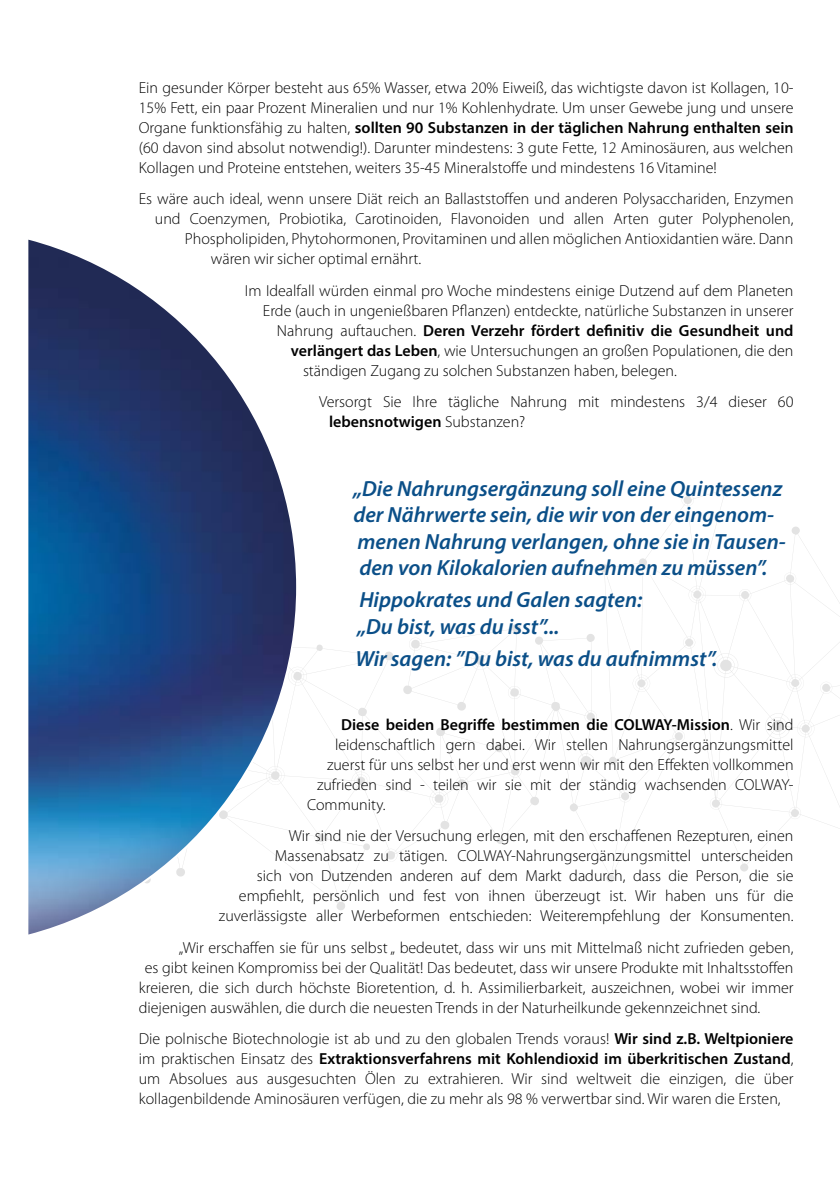
<style>
.page{position:relative;width:840px;height:1191px;background:#fff}
.page>*{position:absolute;margin:0;border:0;box-sizing:border-box;transform-origin:0 0}
.t1{font:italic 600 22px/26.4px "Myriad Pro";color:#0b4f88}
.t2{font:300 16px/20px "Myriad Pro";color:#000;text-align:justify}
.t3{font:600 16px "Myriad Pro";color:#000}
.s1{font-weight:600}
.s2{font-weight:300}
</style>
<div class="page">
<svg style="left:297px;top:485px;width:427px;height:307px"></svg>
<img style="left:28px;top:240px;width:268px;height:694px">
<p class="t2" style="left:139px;top:77px;width:656px">Ein gesunder Körper besteht aus 65% Wasser, etwa 20% Eiweiß, das wichtigste davon ist Kollagen, 10- 15% Fett, ein paar Prozent Mineralien und nur 1% Kohlenhydrate. Um unser Gewebe jung und unsere Organe funktionsfähig zu halten, <span class="s1">sollten 90 Substanzen in der täglichen Nahrung enthalten sein </span>(60 davon sind absolut notwendig!). Darunter mindestens: 3 gute Fette, 12 Aminosäuren, aus welchen Kollagen und Proteine entstehen, weiters 35-45 Mineralstoffe und mindestens 16 Vitamine!</p>
<p class="t2" style="left:139px;top:189px;width:656px">Es wäre auch ideal, wenn unsere Diät reich an Ballaststoffen und anderen Polysacchariden, Enzymen</p>
<p class="t2" style="left:155px;top:209px;width:640px">und Coenzymen, Probiotika, Carotinoiden, Flavonoiden und allen Arten guter Polyphenolen,</p>
<p class="t2" style="left:185px;top:229px;width:609px">Phospholipiden, Phytohormonen, Provitaminen und allen möglichen Antioxidantien wäre. Dann</p>
<p class="t2" style="left:211px;top:249px;width:212px">wären wir sicher optimal ernährt.</p>
<p class="t2" style="left:245px;top:280px;width:549px">Im Idealfall würden einmal pro Woche mindestens einige Dutzend auf dem Planeten</p>
<p class="t2" style="left:263px;top:300px;width:532px">Erde (auch in ungenießbaren Pflanzen) entdeckte, natürliche Substanzen in unserer</p>
<p class="t3" style="left:277px;top:320px;width:518px"><span class="s2">Nahrung auftauchen.</span> Deren Verzehr fördert definitiv die Gesundheit und</p>
<p class="t2" style="left:291px;top:340px;width:504px"><span class="s1">verlängert das Leben</span>, wie Untersuchungen an großen Populationen, die den</p>
<p class="t2" style="left:303px;top:360px;width:375px">ständigen Zugang zu solchen Substanzen haben, belegen.</p>
<p class="t2" style="left:329px;top:391px;width:466px;text-indent:-10px">Versorgt Sie Ihre tägliche Nahrung mit mindestens 3/4 dieser 60 <span class="s1">lebensnotwigen</span> Substanzen?</p>
<h1 class="t1" style="left:353px;top:475px;width:434px">„Die Nahrungsergänzung soll eine Quintessenz der Nährwerte sein, die wir von der eingenom&shy;menen Nahrung verlangen, ohne sie in Tausen&shy;den von Kilokalorien aufnehmen zu müssen”.</h1>
<h1 class="t1" style="left:357px;top:586px;width:286px">Hippokrates und Galen sagten: „Du bist, was du isst”...</h1>
<h1 class="t1" style="left:355px;top:644px;width:363px">Wir sagen: ”Du bist, was du aufnimmst”.</h1>
<p class="t3" style="left:341px;top:714px;width:453px">Diese beiden Begriffe bestimmen die COLWAY-Mission<span class="s2">. Wir sind</span></p>
<p class="t2" style="left:335px;top:734px;width:459px">leidenschaftlich gern dabei. Wir stellen Nahrungsergänzungsmittel</p>
<p class="t2" style="left:327px;top:754px;width:468px">zuerst für uns selbst her und erst wenn wir mit den Effekten vollkommen</p>
<p class="t2" style="left:317px;top:774px;width:477px">zufrieden sind - teilen wir sie mit der ständig wachsenden COLWAY-</p>
<p class="t2" style="left:307px;top:794px;width:80px">Community.</p>
<p class="t2" style="left:219px;top:825px;width:576px;text-align:right">Wir sind nie der Versuchung erlegen, mit den erschaffenen Rezepturen, einen Massenabsatz zu tätigen. COLWAY-Nahrungsergänzungsmittel unterscheiden<br>sich von Dutzenden anderen auf dem Markt dadurch, dass die Person, die sie empfiehlt, persönlich und fest von ihnen überzeugt ist. Wir haben uns für die zuverlässigste aller Werbeformen entschieden: Weiterempfehlung der Konsumenten.</p>
<p class="t2" style="left:179px;top:937px;width:615px">„Wir erschaffen sie für uns selbst „ bedeutet, dass wir uns mit Mittelmaß nicht zufrieden geben,</p>
<p class="t2" style="left:145px;top:957px;width:649px">es gibt keinen Kompromiss bei der Qualität! Das bedeutet, dass wir unsere Produkte mit Inhaltsstoffen</p>
<p class="t2" style="left:139px;top:977px;width:656px">kreieren, die sich durch höchste Bioretention, d. h. Assimilierbarkeit, auszeichnen, wobei wir immer</p>
<p class="t2" style="left:139px;top:997px;width:622px">diejenigen auswählen, die durch die neuesten Trends in der Naturheilkunde gekennzeichnet sind.</p>
<p class="t2" style="left:139px;top:1028px;width:656px">Die polnische Biotechnologie ist ab und zu den globalen Trends voraus! <span class="s1">Wir sind z.B. Weltpioniere </span>im praktischen Einsatz des <span class="s1">Extraktionsverfahrens mit Kohlendioxid im überkritischen Zustand</span>, um Absolues aus ausgesuchten Ölen zu extrahieren. Wir sind weltweit die einzigen, die über kollagenbildende Aminosäuren verfügen, die zu mehr als 98 % verwertbar sind. Wir waren die Ersten,</p>
</div>
